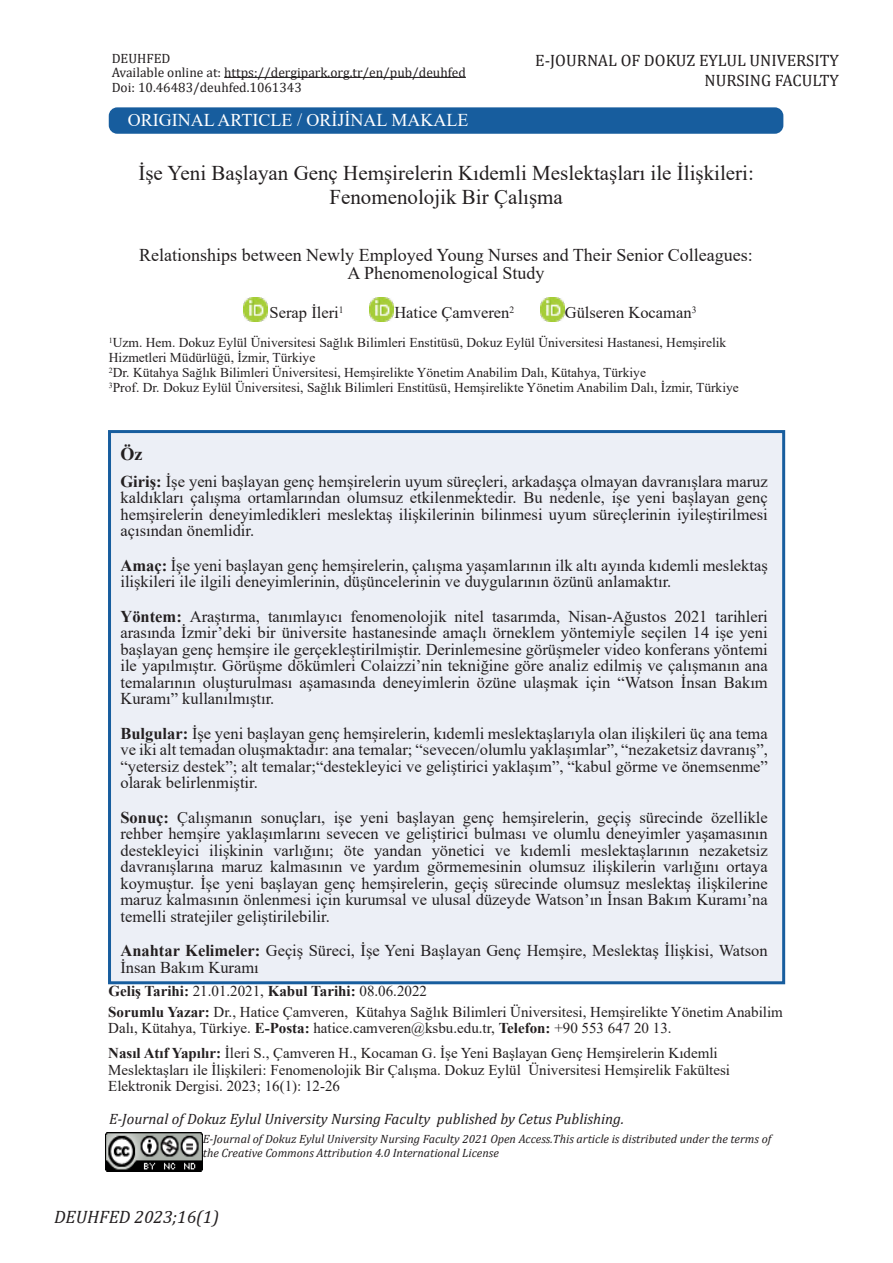
<style>
.page{position:relative;width:893px;height:1263px;background:#fff}
.page>*{position:absolute;margin:0;border:0;box-sizing:border-box;transform-origin:0 0}
.anabaşlık{font:21px/24px "Times New Roman";color:#231f20;text-align:center}
._2__başlık{font:18px/18px "Times New Roman";color:#231f20;text-align:center}
.t1{font:18px "Times New Roman";color:#fff}
.t2{font:italic 18px "Cambria";color:#231f20}
.t3{font:700 18px "Times New Roman";color:#231f20}
.Normal1{font:16.5px/16.5px "Times New Roman";color:#231f20;text-align:justify}
.t4{font:16.5px/19.8px "Cambria";color:#231f20;text-align:right}
.nasıl_atıf_yaplmalı{font:15px/16.5px "Times New Roman";color:#231f20}
.t5{font:italic 15px "Cambria";color:#231f20}
.t6{font:700 15px "Times New Roman";color:#231f20}
.t7{font:13.5px/15px "Times New Roman";color:#231f20}
.t8{font:13.5px/15.1px "Cambria";color:#231f20}
.t9{font:italic 12px/14.4px "Cambria";color:#231f20}
.t10{font:9.6px "Times New Roman";color:#231f20}
.s1{font-weight:700}
.s2{font-weight:400}
</style>
<div class="page">
<div style="left:109px;top:107px;width:674px;height:27px;background:#175d9e;border-radius:9px"></div>
<hr style="left:224px;top:77px;width:242px;height:1px;background:#231f20">
<div style="left:108px;top:430px;width:677px;height:554px;background:#eceff6;border:3px solid #175d9e"></div>
<img style="left:106px;top:1132px;width:96px;height:39px">
<img style="left:243px;top:298px;width:24px;height:24px">
<img style="left:370px;top:298px;width:24px;height:24px">
<img style="left:540px;top:298px;width:24px;height:24px">
<p class="t8" style="left:112px;top:51px;width:60px">DEUHFED</p>
<p class="t8" style="left:112px;top:64px;width:356px">Available online at: https://dergipark.org.tr/en/pub/deuhfed<br>Doi: 10.46483/deuhfed.1061343</p>
<p class="t1" style="left:128px;top:107px;width:342px">ORIGINAL ARTICLE / ORİJİNAL MAKALE</p>
<p class="t4" style="left:535px;top:50px;width:305px">E-JOURNAL OF DOKUZ EYLUL UNIVERSITY<br>NURSING FACULTY</p>
<p class="anabaşlık" style="left:138px;top:160px;width:617px">İşe Yeni Başlayan Genç Hemşirelerin Kıdemli Meslektaşları ile İlişkileri:<br>Fenomenolojik Bir Çalışma</p>
<p class="_2__başlık" style="left:139px;top:245px;width:615px">Relationships between Newly Employed Young Nurses and Their Senior Colleagues:<br>A Phenomenological Study</p>
<p class="Normal1" style="left:270px;top:304px;width:75px">Serap İleri<sup>1</sup></p>
<p class="t7" style="left:109px;top:335px;width:619px"><sup>1</sup>Uzm. Hem. Dokuz Eylül Üniversitesi Sağlık Bilimleri Enstitüsü, Dokuz Eylül Üniversitesi Hastanesi, Hemşirelik<br>Hizmetleri Müdürlüğü, İzmir, Türkiye</p>
<p class="t7" style="left:109px;top:365px;width:539px"><sup>2</sup>Dr. Kütahya Sağlık Bilimleri Üniversitesi, Hemşirelikte Yönetim Anabilim Dalı, Kütahya, Türkiye</p>
<p class="t7" style="left:109px;top:380px;width:631px"><sup>3</sup>Prof. Dr. Dokuz Eylül Üniversitesi, Sağlık Bilimleri Enstitüsü, Hemşirelikte Yönetim Anabilim Dalı, İzmir, Türkiye</p>
<p class="Normal1" style="left:394px;top:304px;width:121px">Hatice Çamveren<sup>2</sup></p>
<p class="t10" style="left:692px;top:303px;width:6px">3</p>
<p class="Normal1" style="left:565px;top:304px;width:128px">Gülseren Kocaman</p>
<p class="t3" style="left:120px;top:440px;width:23px">Öz</p>
<p class="Normal1" style="left:120px;top:472px;width:649px"><span class="s1">Giriş:</span> İşe yeni başlayan genç hemşirelerin uyum süreçleri, arkadaşça olmayan davranışlara maruz kaldıkları çalışma ortamlarından olumsuz etkilenmektedir. Bu nedenle, işe yeni başlayan genç hemşirelerin deneyimledikleri meslektaş ilişkilerinin bilinmesi uyum süreçlerinin iyileştirilmesi açısından önemlidir.</p>
<p class="Normal1" style="left:120px;top:556px;width:649px"><span class="s1">Amaç:</span> İşe yeni başlayan genç hemşirelerin, çalışma yaşamlarının ilk altı ayında kıdemli meslektaş ilişkileri ile ilgili deneyimlerinin, düşüncelerinin ve duygularının özünü anlamaktır.</p>
<p class="Normal1" style="left:120px;top:607px;width:649px"><span class="s1">Yöntem:</span> Araştırma, tanımlayıcı fenomenolojik nitel tasarımda, Nisan-Ağustos 2021 tarihleri arasında İzmir’deki bir üniversite hastanesinde amaçlı örneklem yöntemiyle seçilen 14 işe yeni başlayan genç hemşire ile gerçekleştirilmiştir. Derinlemesine görüşmeler video konferans yöntemi ile yapılmıştır. Görüşme dökümleri Colaizzi’nin tekniğine göre analiz edilmiş ve çalışmanın ana temalarının oluşturulması aşamasında deneyimlerin özüne ulaşmak için “Watson İnsan Bakım Kuramı” kullanılmıştır.</p>
<p class="Normal1" style="left:120px;top:724px;width:649px"><span class="s1">Bulgular:</span> İşe yeni başlayan genç hemşirelerin, kıdemli meslektaşlarıyla olan ilişkileri üç ana tema ve iki alt temadan oluşmaktadır: ana temalar; “sevecen/olumlu yaklaşımlar”, “nezaketsiz davranış”, “yetersiz destek”; alt temalar;“destekleyici ve geliştirici yaklaşım”, “kabul görme ve önemsenme” olarak belirlenmiştir.</p>
<p class="Normal1" style="left:120px;top:808px;width:649px"><span class="s1">Sonuç:</span> Çalışmanın sonuçları, işe yeni başlayan genç hemşirelerin, geçiş sürecinde özellikle rehber hemşire yaklaşımlarını sevecen ve geliştirici bulması ve olumlu deneyimler yaşamasının destekleyici ilişkinin varlığını; öte yandan yönetici ve kıdemli meslektaşlarının nezaketsiz davranışlarına maruz kalmasının ve yardım görmemesinin olumsuz ilişkilerin varlığını ortaya koymuştur. İşe yeni başlayan genç hemşirelerin, geçiş sürecinde olumsuz meslektaş ilişkilerine maruz kalmasının önlenmesi için kurumsal ve ulusal düzeyde Watson’ın İnsan Bakım Kuramı’na temelli stratejiler geliştirilebilir.</p>
<p class="Normal1" style="left:120px;top:942px;width:649px"><span class="s1">Anahtar Kelimeler:</span> Geçiş Süreci, İşe Yeni Başlayan Genç Hemşire, Meslektaş İlişkisi, Watson<br>İnsan Bakım Kuramı</p>
<p class="t6" style="left:109px;top:980px;width:320px">Geliş Tarihi: <span class="s2">21.01.2021,</span> Kabul Tarihi: <span class="s2">08.06.2022</span></p>
<p class="nasıl_atıf_yaplmalı" style="left:108px;top:1003px;width:676px"><span class="s1">Sorumlu Yazar:</span> Dr., Hatice Çamveren, Kütahya Sağlık Bilimleri Üniversitesi, Hemşirelikte Yönetim Anabilim<br>Dalı, Kütahya, Türkiye. <span class="s1">E-Posta:</span> hatice.camveren@ksbu.edu.tr, <span class="s1">Telefon:</span> +90 553 647 20 13.</p>
<p class="nasıl_atıf_yaplmalı" style="left:108px;top:1045px;width:623px"><span class="s1">Nasıl Atıf Yapılır:</span> İleri S., Çamveren H., Kocaman G. İşe Yeni Başlayan Genç Hemşirelerin Kıdemli<br>Meslektaşları ile İlişkileri: Fenomenolojik Bir Çalışma. Dokuz Eylül Üniversitesi Hemşirelik Fakültesi<br>Elektronik Dergisi. 2023; 16(1): 12-26</p>
<p class="t5" style="left:109px;top:1109px;width:516px">E-Journal of Dokuz Eylul University Nursing Faculty published by Cetus Publishing.</p>
<p class="t9" style="left:203px;top:1131px;width:570px">E-Journal of Dokuz Eylul University Nursing Faculty 2021 Open Access.This article is distributed under the terms of the Creative Commons Attribution 4.0 International License</p>
<p class="t2" style="left:54px;top:1204px;width:167px">DEUHFED 2023;16(1)</p>
</div>
